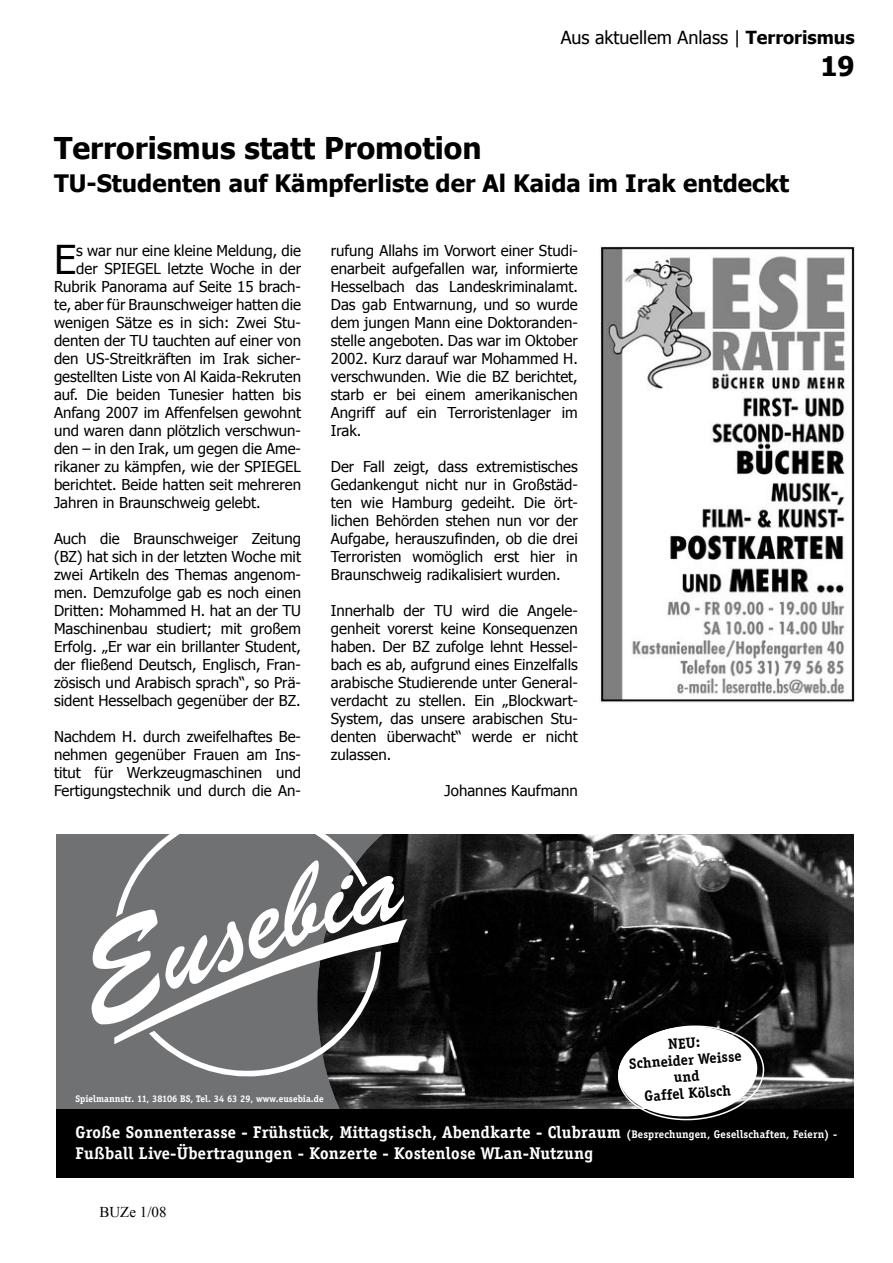
<style>
.page{position:relative;width:893px;height:1263px;background:#fff}
.page>*{position:absolute;margin:0;border:0;box-sizing:border-box;transform-origin:0 0}
.t1{font:39.75px "Tahoma";color:#000}
.t2{font:700 30px "Tahoma";color:#000}
.t3{font:700 27px "Tahoma";color:#000}
.t4{font:700 24px "Tahoma";color:#000}
.t5{font:18px "Tahoma";color:#000}
.t6{font:700 17.55px/21.3px "Officina Serif";letter-spacing:.015em;color:#fff}
.t7{font:700 15.15px/16.6px "Officina Serif";color:#000;text-align:center}
.t8{font:15px/18px "Tahoma";color:#000;text-align:justify}
.t9{font:15px "Times New Roman";color:#000}
.t10{font:700 9.9px "Officina Serif";letter-spacing:.005em;color:#fff}
.s1{font-weight:700}
.s2{font-size:11.4px}
</style>
<div class="page">
<svg style="left:56px;top:835px;width:798px;height:343px;background:#454546"></svg>
<img style="left:600px;top:246px;width:255px;height:458px">
<p class="t5" style="left:561px;top:25px;width:295px">Aus aktuellem Anlass | <span class="s1">Terrorismus</span></p>
<h3 class="t3" style="left:820px;top:47px;width:34px">19</h3>
<h2 class="t2" style="left:54px;top:127px;width:429px">Terrorismus statt Promotion</h2>
<h3 class="t4" style="left:54px;top:166px;width:737px">TU-Studenten auf Kämpferliste der Al Kaida im Irak entdeckt</h3>
<h1 class="t1" style="left:54px;top:233px;width:24px">E</h1>
<p class="t8" style="left:76px;top:240px;width:226px">s war nur eine kleine Meldung, die</p>
<p class="t8" style="left:76px;top:258px;width:226px">der SPIEGEL letzte Woche in der</p>
<p class="t8" style="left:54px;top:276px;width:249px">Rubrik Panorama auf Seite 15 brach-</p>
<p class="t8" style="left:54px;top:294px;width:249px">te, aber für Braunschweiger hatten die</p>
<p class="t8" style="left:54px;top:312px;width:249px">wenigen Sätze es in sich: Zwei Stu-</p>
<p class="t8" style="left:54px;top:330px;width:249px">denten der TU tauchten auf einer von</p>
<p class="t8" style="left:54px;top:348px;width:249px">den US-Streitkräften im Irak sicher-</p>
<p class="t8" style="left:54px;top:366px;width:249px">gestellten Liste von Al Kaida-Rekruten</p>
<p class="t8" style="left:54px;top:384px;width:249px">auf. Die beiden Tunesier hatten bis</p>
<p class="t8" style="left:54px;top:402px;width:249px">Anfang 2007 im Affenfelsen gewohnt</p>
<p class="t8" style="left:54px;top:420px;width:249px">und waren dann plötzlich verschwun-</p>
<p class="t8" style="left:54px;top:438px;width:249px">den – in den Irak, um gegen die Ame-</p>
<p class="t8" style="left:54px;top:456px;width:249px">rikaner zu kämpfen, wie der SPIEGEL</p>
<p class="t8" style="left:54px;top:474px;width:249px">berichtet. Beide hatten seit mehreren</p>
<p class="t8" style="left:54px;top:492px;width:208px">Jahren in Braunschweig gelebt.</p>
<p class="t8" style="left:54px;top:528px;width:249px">Auch die Braunschweiger Zeitung (BZ) hat sich in der letzten Woche mit zwei Artikeln des Themas angenom&shy;men. Demzufolge gab es noch einen Dritten: Mohammed H. hat an der TU Maschinenbau studiert; mit großem Erfolg. „Er war ein brillanter Student, der fließend Deutsch, Englisch, Fran&shy;zösisch und Arabisch sprach“, so Prä&shy;sident Hesselbach gegenüber der BZ.</p>
<p class="t8" style="left:54px;top:726px;width:249px">Nachdem H. durch zweifelhaftes Be&shy;nehmen gegenüber Frauen am Ins&shy;titut für Werkzeugmaschinen und Fertigungstechnik und durch die An-</p>
<p class="t8" style="left:331px;top:240px;width:249px">rufung Allahs im Vorwort einer Studi&shy;enarbeit aufgefallen war, informierte Hesselbach das Landeskriminalamt.<br>Das gab Entwarnung, und so wurde dem jungen Mann eine Doktoranden&shy;stelle angeboten. Das war im Oktober 2002. Kurz darauf war Mohammed H. verschwunden. Wie die BZ berichtet, starb er bei einem amerikanischen Angriff auf ein Terroristenlager im Irak.</p>
<p class="t8" style="left:331px;top:456px;width:249px">Der Fall zeigt, dass extremistisches Gedankengut nicht nur in Großstäd&shy;ten wie Hamburg gedeiht. Die ört&shy;lichen Behörden stehen nun vor der Aufgabe, herauszufinden, ob die drei Terroristen womöglich erst hier in Braunschweig radikalisiert wurden.</p>
<p class="t8" style="left:331px;top:600px;width:249px">Innerhalb der TU wird die Angele&shy;genheit vorerst keine Konsequenzen haben. Der BZ zufolge lehnt Hessel&shy;bach es ab, aufgrund eines Einzelfalls arabische Studierende unter General&shy;verdacht zu stellen. Ein „Blockwart-System, das unsere arabischen Stu&shy;denten überwacht“ werde er nicht zulassen.</p>
<p class="t8" style="left:445px;top:780px;width:135px">Johannes Kaufmann</p>
<p class="t7" style="left:627px;top:1039px;width:114px;rotate:-4deg">NEU:<br>Schneider Weisse und</p>
<p class="t10" style="left:75px;top:1093px;width:250px">Spielmannstr. 11, 38106 BS, Tel. 34 63 29, www.eusebia.de</p>
<p class="t7" style="left:644px;top:1088px;width:88px;rotate:-4deg">Gaffel Kölsch</p>
<p class="t6" style="left:75px;top:1121px;width:763px">Große Sonnenterasse - Frühstück, Mittagstisch, Abendkarte - Clubraum <span class="s2">(Besprechungen, Gesellschaften, Feiern) -<br></span>Fußball Live-Übertragungen - Konzerte - Kostenlose WLan-Nutzung</p>
<p class="t9" style="left:99px;top:1201px;width:69px">BUZe 1/08</p>
</div>
